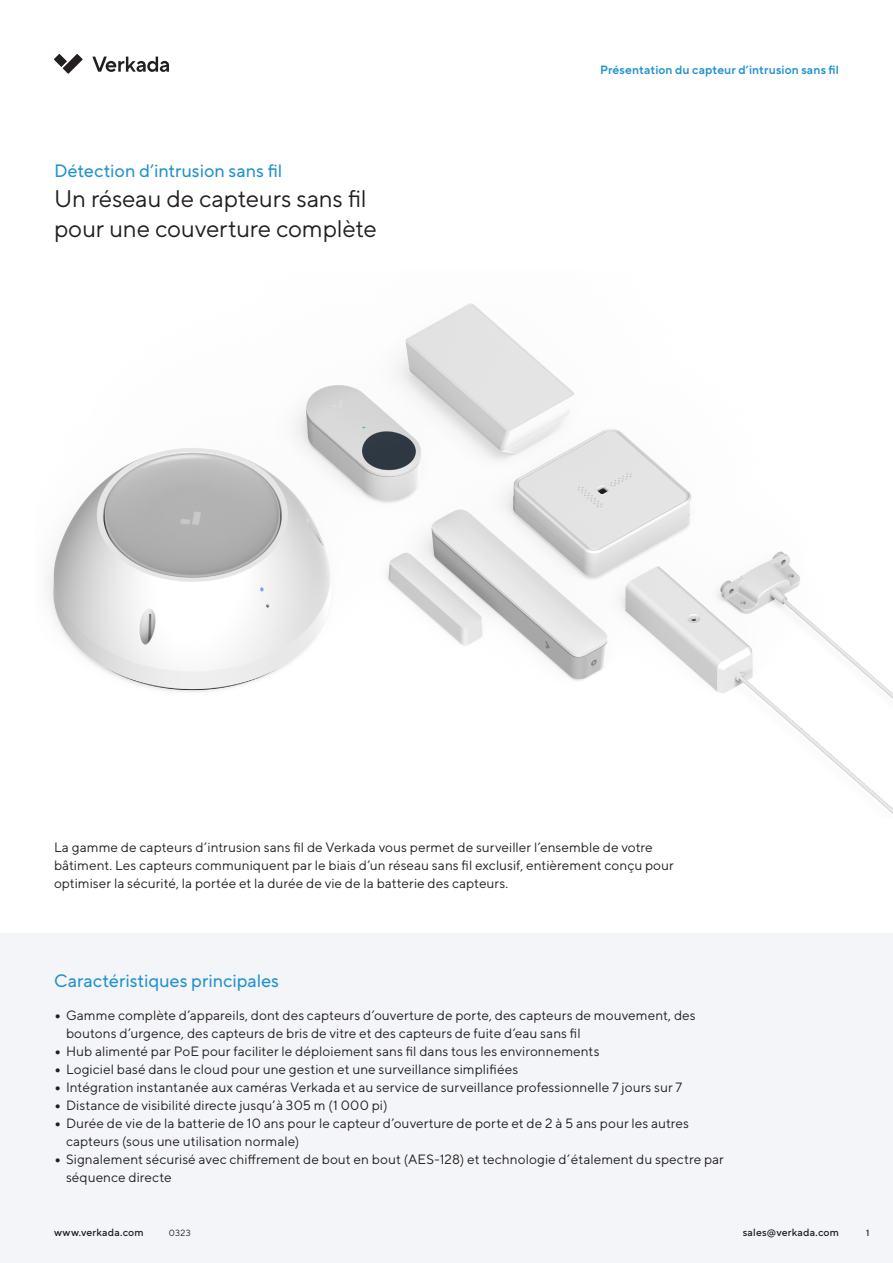
<style>
.page{position:relative;width:893px;height:1263px;background:#fff}
.page>*{position:absolute;margin:0;border:0;box-sizing:border-box;transform-origin:0 0}
.Level_1-Headlines-Ti{font:24px "TT Norms Pro";letter-spacing:-.01em;color:#231f20}
.Level_2-Subtitles-Se{font:18px "TT Norms Pro";letter-spacing:-.005em;color:#2292cc}
.t1{font:13.5px/18px "TT Norms Pro";letter-spacing:.005em;color:#231f20}
.t2{font:600 12px "TT Norms Pro";letter-spacing:.01em;color:#2292cc}
.t3{font:500 10.5px "TT Norms Pro";letter-spacing:.02em;color:#231f20}
.t4{font:9px "TT Norms Pro";color:#231f20}
.t5{font:500 9px "TT Norms Pro";color:#231f20}
.s1{font-weight:900}
</style>
<div class="page">
<svg style="left:54px;top:54px;width:29px;height:20px"></svg>
<svg style="left:92px;top:57px;width:77px;height:15px"></svg>
<div style="left:0;top:934px;width:893px;height:329px;background:#f4f5f8"></div>
<img style="left:48px;top:303px;width:845px;height:511px">
<p class="Level_2-Subtitles-Se" style="left:54px;top:158px;width:230px">Détection d’intrusion sans fil</p>
<p class="Level_1-Headlines-Ti" style="left:54px;top:182px;width:314px">Un réseau de capteurs sans fil</p>
<p class="Level_1-Headlines-Ti" style="left:54px;top:212px;width:324px">pour une couverture complète</p>
<p class="t2" style="left:600px;top:61px;width:240px">Présentation du capteur d’intrusion sans fil</p>
<p class="t1" style="left:54px;top:837px;width:621px">La gamme de capteurs d’intrusion sans fil de Verkada vous permet de surveiller l’ensemble de votre bâtiment. Les capteurs communiquent par le biais d’un réseau sans fil exclusif, entièrement conçu pour optimiser la sécurité, la portée et la durée de vie de la batterie des capteurs.</p>
<p class="Level_2-Subtitles-Se" style="left:54px;top:968px;width:227px">Caractéristiques principales</p>
<p class="t1" style="left:66px;top:1005px;width:631px;text-indent:-12px"><span class="s1">•</span> Gamme complète d’appareils, dont des capteurs d’ouverture de porte, des capteurs de mouvement, des boutons d’urgence, des capteurs de bris de vitre et des capteurs de fuite d’eau sans fil</p>
<p class="t1" style="left:54px;top:1041px;width:547px"><span class="s1">•</span> Hub alimenté par PoE pour faciliter le déploiement sans fil dans tous les environnements</p>
<p class="t1" style="left:54px;top:1059px;width:466px"><span class="s1">•</span> Logiciel basé dans le cloud pour une gestion et une surveillance simplifiées</p>
<p class="t1" style="left:54px;top:1077px;width:630px"><span class="s1">•</span> Intégration instantanée aux caméras Verkada et au service de surveillance professionnelle 7 jours sur 7</p>
<p class="t1" style="left:54px;top:1095px;width:335px"><span class="s1">•</span> Distance de visibilité directe jusqu’à 305 m (1 000 pi)</p>
<p class="t1" style="left:66px;top:1113px;width:624px;text-indent:-12px"><span class="s1">•</span> Durée de vie de la batterie de 10 ans pour le capteur d’ouverture de porte et de 2 à 5 ans pour les autres capteurs (sous une utilisation normale)</p>
<p class="t1" style="left:66px;top:1149px;width:659px;text-indent:-12px"><span class="s1">•</span> Signalement sécurisé avec chiffrement de bout en bout (AES-128) et technologie d’étalement du spectre par séquence directe</p>
<p class="t3" style="left:54px;top:1225px;width:91px">www.verkada.com</p>
<p class="t4" style="left:169px;top:1226px;width:23px">0323</p>
<p class="t3" style="left:743px;top:1225px;width:98px">sales@verkada.com</p>
<p class="t5" style="left:866px;top:1226px;width:5px">1</p>
</div>
